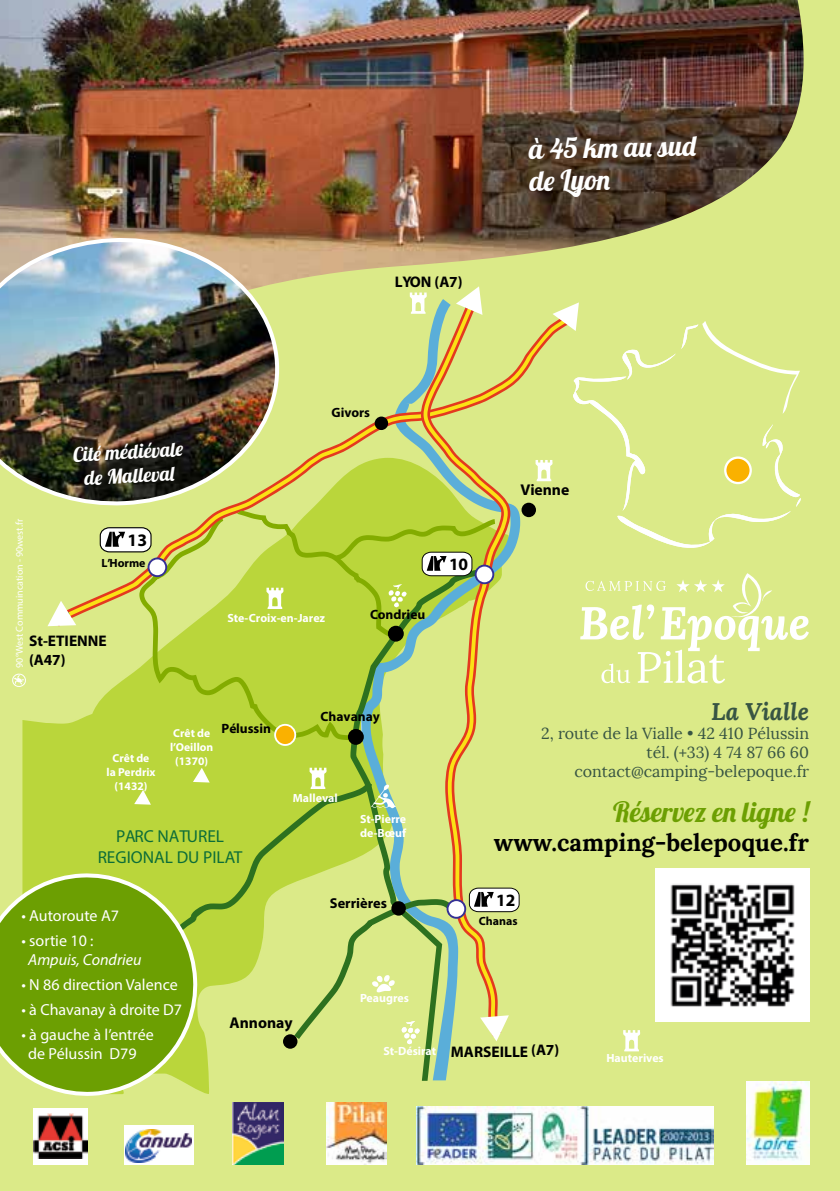
<style>
.page{position:relative;width:840px;height:1191px;background:#fff}
.page>*{position:absolute;margin:0;border:0;box-sizing:border-box;transform-origin:0 0}
.t1{font:28px "Lobster";color:#6c9f02}
.t2{font:28px/32px "Lobster";color:#fff}
.t3{font:700 24px "Lora";color:#000}
.t4{font:italic 700 24px "Lora";color:#385543}
.t5{font:20px/24px "Lobster";color:#fff;text-align:center}
.t6{font:700 17.6px "Myriad Pro";color:#000}
.t7{font:17.4px/20.8px "Myriad Pro";color:#0c6d38;text-align:center}
.t8{font:700 17.4px "Myriad Pro";color:#000}
.t9{font:16px/19.2px "Myriad Pro";color:#fff}
.t10{font:16px/19.2px "Lora";color:#385543;text-align:right}
.t11{font:italic 16px "Myriad Pro";color:#fff}
.t12{font:700 15.6px "Myriad Pro";color:#000}
.t13{font:700 15.4px/18.4px "Myriad Pro";color:#000}
.t14{font:700 14.4px "Myriad Pro";color:#000}
.t15{font:700 13.4px "Myriad Pro";color:#000}
.t16{font:700 11.8px/14.2px "Myriad Pro";color:#fff}
.t17{font:700 11.8px "Myriad Pro";color:#000}
.t18{font:700 11.6px/13.8px "Myriad Pro";color:#fff;text-align:center}
.t19{font:10px "Myriad Pro";color:#fff}
</style>
<div class="page">
<div style="left:0;top:0;width:839px;height:1191px;background:#dbea88"></div>
<img style="left:0;top:0;width:803px;height:283px">
<img style="left:0;top:236px;width:280px;height:243px">
<svg style="left:19px;top:455px;width:427px;height:639px"></svg>
<svg style="left:350px;top:637px;width:101px;height:443px"></svg>
<svg style="left:139px;top:626px;width:223px;height:114px;background:#b7d33a"></svg>
<div style="left:348px;top:729px;width:15px;height:16px;background:#000;border-radius:50%"></div>
<img style="left:52px;top:310px;width:483px;height:316px">
<div style="left:374px;top:416px;width:14px;height:14px;background:#000;border-radius:50%"></div>
<svg style="left:62px;top:782px;width:310px;height:254px;fill:#bad63b"></svg>
<div style="left:387px;top:626px;width:16px;height:15px;background:#000;border-radius:50%"></div>
<svg style="left:420px;top:299px;width:90px;height:588px"></svg>
<svg style="left:455px;top:286px;width:27px;height:29px"></svg>
<svg style="left:47px;top:601px;width:29px;height:25px"></svg>
<svg style="left:132px;top:788px;width:20px;height:18px"></svg>
<svg style="left:191px;top:765px;width:19px;height:19px"></svg>
<div style="left:283px;top:1034px;width:14px;height:14px;background:#000;border-radius:50%"></div>
<svg style="left:99px;top:526px;width:68px;height:51px"></svg>
<svg style="left:623px;top:1030px;width:17px;height:21px"></svg>
<svg style="left:309px;top:767px;width:17px;height:22px"></svg>
<svg style="left:535px;top:302px;width:266px;height:246px"></svg>
<svg style="left:409px;top:292px;width:18px;height:22px"></svg>
<svg style="left:294px;top:887px;width:225px;height:157px"></svg>
<svg style="left:371px;top:783px;width:25px;height:25px"></svg>
<div style="left:275px;top:724px;width:20px;height:21px;background:#fab100;border-radius:50%"></div>
<div style="left:274px;top:723px;width:22px;height:23px;border:2px solid #fff;border-radius:50%"></div>
<img style="left:326px;top:1102px;width:60px;height:62px">
<img style="left:232px;top:1102px;width:51px;height:62px">
<div style="left:33px;top:1108px;width:54px;height:56px;background:#fff"></div>
<img style="left:33px;top:1113px;width:54px;height:45px">
<div style="left:124px;top:1125px;width:70px;height:39px;background:#fff"></div>
<img style="left:126px;top:1129px;width:65px;height:33px">
<img style="left:416px;top:1106px;width:297px;height:58px">
<svg style="left:0;top:872px;width:198px;height:224px;background:#82ae1d"></svg>
<svg style="left:12px;top:673px;width:14px;height:14px"></svg>
<svg style="left:237px;top:510px;width:258px;height:127px;background:#b7d04c"></svg>
<img style="left:655px;top:868px;width:153px;height:153px">
<img style="left:746px;top:1081px;width:62px;height:83px">
<svg style="left:580px;top:573px;width:228px;height:110px"></svg>
<p class="t13" style="left:394px;top:272px;width:69px">LYON (A7)</p>
<h1 class="t2" style="left:528px;top:132px;width:170px;rotate:-1deg">à 45 km au sud de Lyon</h1>
<p class="t5" style="left:72px;top:442px;width:112px;rotate:-3deg">Cité médiévale de Malleval</p>
<p class="t19" style="left:13px;top:667px;width:150px;rotate:-90deg">90°West Commuincation - 90west.fr</p>
<p class="t6" style="left:127px;top:529px;width:21px">13</p>
<p class="t17" style="left:101px;top:555px;width:46px">L’Horme</p>
<p class="t13" style="left:29px;top:631px;width:79px">St-ETIENNE (A47)</p>
<p class="t15" style="left:331px;top:404px;width:40px">Givors</p>
<p class="t16" style="left:227px;top:611px;width:99px">Ste-Croix-en-Jarez</p>
<p class="t15" style="left:370px;top:606px;width:57px">Condrieu</p>
<p class="t18" style="left:106px;top:751px;width:50px">Crêt de<br>la Perdrix (1432)</p>
<p class="t18" style="left:170px;top:726px;width:45px">Crêt de l’Oeillon (1370)</p>
<p class="t15" style="left:221px;top:719px;width:51px">Pélussin</p>
<p class="t15" style="left:320px;top:707px;width:61px">Chavanay</p>
<p class="t16" style="left:292px;top:791px;width:47px">Malleval</p>
<p class="t7" style="left:98px;top:825px;width:146px">PARC NATUREL<br>REGIONAL DU PILAT</p>
<p class="t16" style="left:360px;top:811px;width:48px">St-Pierre de-Bœuf</p>
<p class="t8" style="left:449px;top:553px;width:21px">10</p>
<p class="t12" style="left:520px;top:480px;width:50px">Vienne</p>
<h2 class="t4" style="left:710px;top:695px;width:99px">La Vialle</h2>
<p class="t10" style="left:541px;top:723px;width:269px">2, route de la Vialle • 42 410 Pélussin tél. (+33) 4 74 87 66 60 contact@camping-belepoque.fr</p>
<h1 class="t1" style="left:613px;top:794px;width:197px">Réservez en ligne !</h1>
<h2 class="t3" style="left:493px;top:827px;width:316px">www.camping-belepoque.fr</h2>
<p class="t9" style="left:21px;top:906px;width:99px">• Autoroute A7</p>
<p class="t9" style="left:21px;top:930px;width:74px">• sortie 10 :</p>
<p class="t11" style="left:28px;top:950px;width:115px">Ampuis, Condrieu</p>
<p class="t9" style="left:21px;top:974px;width:158px">• N 86 direction Valence</p>
<p class="t9" style="left:21px;top:999px;width:162px">• à Chavanay à droite D7</p>
<p class="t9" style="left:28px;top:1024px;width:127px;text-indent:-7px">• à gauche à l’entrée de Pélussin D79</p>
<p class="t12" style="left:229px;top:1012px;width:65px">Annonay</p>
<p class="t14" style="left:330px;top:894px;width:58px">Serrières</p>
<p class="t8" style="left:496px;top:889px;width:21px">12</p>
<p class="t17" style="left:478px;top:913px;width:40px">Chanas</p>
<p class="t16" style="left:360px;top:991px;width:51px">Peaugres</p>
<p class="t16" style="left:383px;top:1043px;width:54px">St-Désirat</p>
<p class="t13" style="left:450px;top:1041px;width:110px">MARSEILLE (A7)</p>
<p class="t16" style="left:606px;top:1050px;width:59px">Hauterives</p>
</div>
